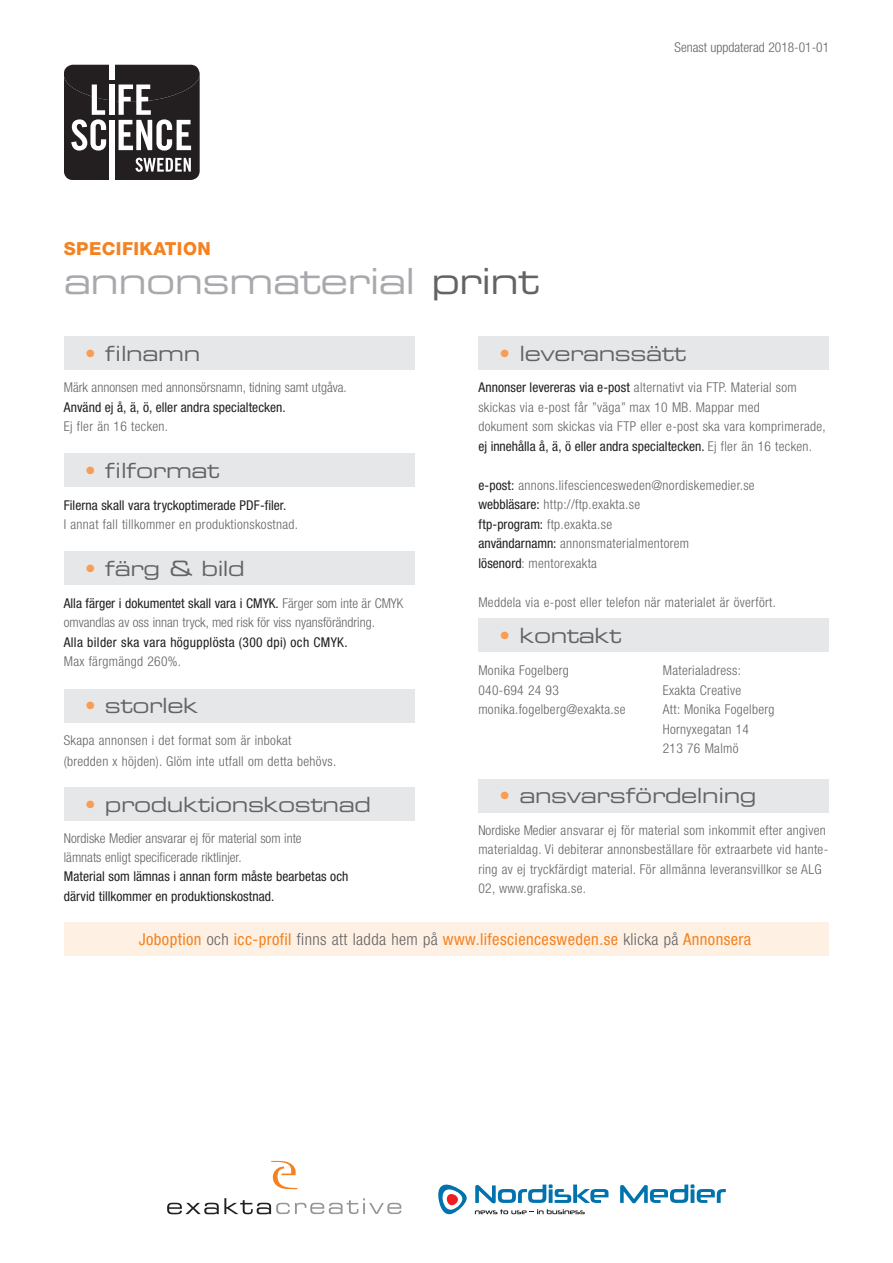
<style>
.page{position:relative;width:893px;height:1263px;background:#fff}
.page>*{position:absolute;margin:0;border:0;box-sizing:border-box;transform-origin:0 0}
.t1{font:36px "Eurostile LT Std Ex 2";letter-spacing:-.02em;color:#a8a9ad}
.t2{font:21px "Eurostile LT Std Ex 2";letter-spacing:-.02em;color:#636366}
.t3{font:800 18px "Helvetica Neue LT Std";letter-spacing:.025em;color:#f58220}
.t4{font:condensed 16.5px "Helvetica Neue LT Std";letter-spacing:.025em;color:#f58220}
.t5{font:300 condensed 13.5px/19.5px "Helvetica Neue LT Std";letter-spacing:.025em;color:#636366}
.t6{font:300 condensed 13.5px/19.5px "Helvetica Neue LT Std";color:#636366}
.t7{font:condensed 13.5px/19.5px "Helvetica Neue LT Std";letter-spacing:.005em;color:#231f20}
.t8{font:condensed 13.5px "Helvetica Neue LT Std";letter-spacing:.025em;color:#231f20}
.s1{color:#636366}
.s2{color:#f89d53}
.s3{font-weight:400;color:#231f20}
.s4{font-weight:300;color:#636366}
.s5{font-weight:300;color:#fff}
</style>
<div class="page">
<div style="left:64px;top:336px;width:351px;height:33px;background:#e6e7e9"></div>
<div style="left:64px;top:453px;width:351px;height:34px;background:#e6e7e9"></div>
<div style="left:64px;top:551px;width:351px;height:34px;background:#e6e7e9"></div>
<div style="left:64px;top:689px;width:351px;height:33px;background:#e6e7e9"></div>
<div style="left:64px;top:788px;width:351px;height:33px;background:#e6e7e9"></div>
<div style="left:478px;top:336px;width:351px;height:33px;background:#e6e7e9"></div>
<div style="left:478px;top:619px;width:351px;height:33px;background:#e6e7e9"></div>
<div style="left:478px;top:779px;width:351px;height:33px;background:#e6e7e9"></div>
<div style="left:65px;top:923px;width:764px;height:33px;background:#fef0e2"></div>
<svg style="left:135px;top:158px;width:56px;height:14px"></svg>
<svg style="left:64px;top:65px;width:136px;height:86px"></svg>
<svg style="left:167px;top:1198px;width:234px;height:16px"></svg>
<svg style="left:271px;top:1161px;width:26px;height:28px"></svg>
<svg style="left:475px;top:1184px;width:133px;height:19px"></svg>
<svg style="left:620px;top:1184px;width:106px;height:19px"></svg>
<svg style="left:475px;top:1209px;width:110px;height:5px"></svg>
<svg style="left:438px;top:1184px;width:29px;height:30px"></svg>
<h3 class="t3" style="left:64px;top:238px;width:149px">SPECIFIKATION</h3>
<h1 class="t1" style="left:64px;top:256px;width:477px">annonsmaterial <span class="s1">print</span></h1>
<p class="t6" style="left:674px;top:38px;width:156px">Senast uppdaterad 2018-01-01</p>
<h2 class="t2" style="left:85px;top:339px;width:117px"><span class="s2">•</span> filnamn</h2>
<p class="t6" style="left:64px;top:378px;width:285px">Märk annonsen med annonsörsnamn, tidning samt utgåva.</p>
<p class="t7" style="left:64px;top:397px;width:223px">Använd ej å, ä, ö, eller andra specialtecken.</p>
<p class="t5" style="left:64px;top:417px;width:106px">Ej fler än 16 tecken.</p>
<h2 class="t2" style="left:85px;top:456px;width:136px"><span class="s2">•</span> filformat</h2>
<p class="t7" style="left:64px;top:495px;width:224px">Filerna skall vara tryckoptimerade PDF-filer.</p>
<p class="t5" style="left:64px;top:514px;width:236px">I annat fall tillkommer en produktionskostnad.</p>
<h2 class="t2" style="left:85px;top:554px;width:161px"><span class="s2">•</span> färg &amp; bild</h2>
<p class="t6" style="left:64px;top:593px;width:341px"><span class="s3">Alla färger i dokumentet skall vara i CMYK.</span> Färger som inte är CMYK omvandlas av oss innan tryck, med risk för viss nyansförändring.</p>
<p class="t8" style="left:64px;top:634px;width:285px">Alla bilder ska vara högupplösta (300 dpi) och CMYK.</p>
<p class="t5" style="left:64px;top:652px;width:119px">Max färgmängd 260%.</p>
<h2 class="t2" style="left:85px;top:692px;width:115px"><span class="s2">•</span> storlek</h2>
<p class="t5" style="left:64px;top:729px;width:274px;line-height:21px">Skapa annonsen i det format som är inbokat (bredden x höjden). Glöm inte utfall om detta behövs.</p>
<h2 class="t2" style="left:85px;top:790px;width:288px"><span class="s2">•</span> produktionskostnad</h2>
<p class="t6" style="left:64px;top:828px;width:239px">Nordiske Medier ansvarar ej för material som inte lämnats enligt specificerade riktlinjer.</p>
<p class="t7" style="left:64px;top:867px;width:286px">Material som lämnas i annan form måste bearbetas och därvid tillkommer en produktionskostnad.</p>
<h2 class="t2" style="left:500px;top:339px;width:188px"><span class="s2">•</span> leveranssätt</h2>
<p class="t5" style="left:478px;top:378px;width:349px"><span class="s3">Annonser levereras via e-post</span> alternativt via FTP. Material som skickas via e-post får ”väga” max 10 MB. Mappar med<br>dokument som skickas via FTP eller e-post ska vara komprimerade, <span class="s3">ej innehålla å, ä, ö eller andra specialtecken.</span> Ej fler än 16 tecken.</p>
<p class="t5" style="left:478px;top:475px;width:278px"><span class="s3">e-post:</span> annons.lifesciencesweden@nordiskemedier.se <span class="s3">webbläsare:</span> http://ftp.exakta.se<br><span class="s3">ftp-program:</span> ftp.exakta.se<br><span class="s3">användarnamn:</span> annonsmaterialmentorem<br><span class="s3">lösenord</span>: mentorexakta</p>
<p class="t5" style="left:478px;top:592px;width:299px">Meddela via e-post eller telefon när materialet är överfört.</p>
<h2 class="t2" style="left:500px;top:621px;width:124px"><span class="s2">•</span> kontakt</h2>
<p class="t5" style="left:478px;top:660px;width:149px">Monika Fogelberg<br>040-694 24 93 monika.fogelberg@exakta.se</p>
<p class="t5" style="left:663px;top:660px;width:113px">Materialadress:<br>Exakta Creative<br>Att: Monika Fogelberg<br>Hornyxegatan 14<br>213 76 Malmö</p>
<h2 class="t2" style="left:500px;top:782px;width:258px"><span class="s2">•</span> ansvarsfördelning</h2>
<p class="t5" style="left:478px;top:820px;width:351px">Nordiske Medier ansvarar ej för material som inkommit efter angiven materialdag. Vi debiterar annonsbeställare för extraarbete vid hante&shy;ring av ej tryckfärdigt material. För allmänna leveransvillkor se ALG 02, www.grafiska.se.</p>
<p class="t4" style="left:139px;top:930px;width:618px">Joboption <span class="s4">och</span> icc-profil <span class="s4">finns att ladda hem på</span> www.lifesciencesweden.se <span class="s4">klicka på</span> Annonsera<span class="s5">.</span></p>
</div>
